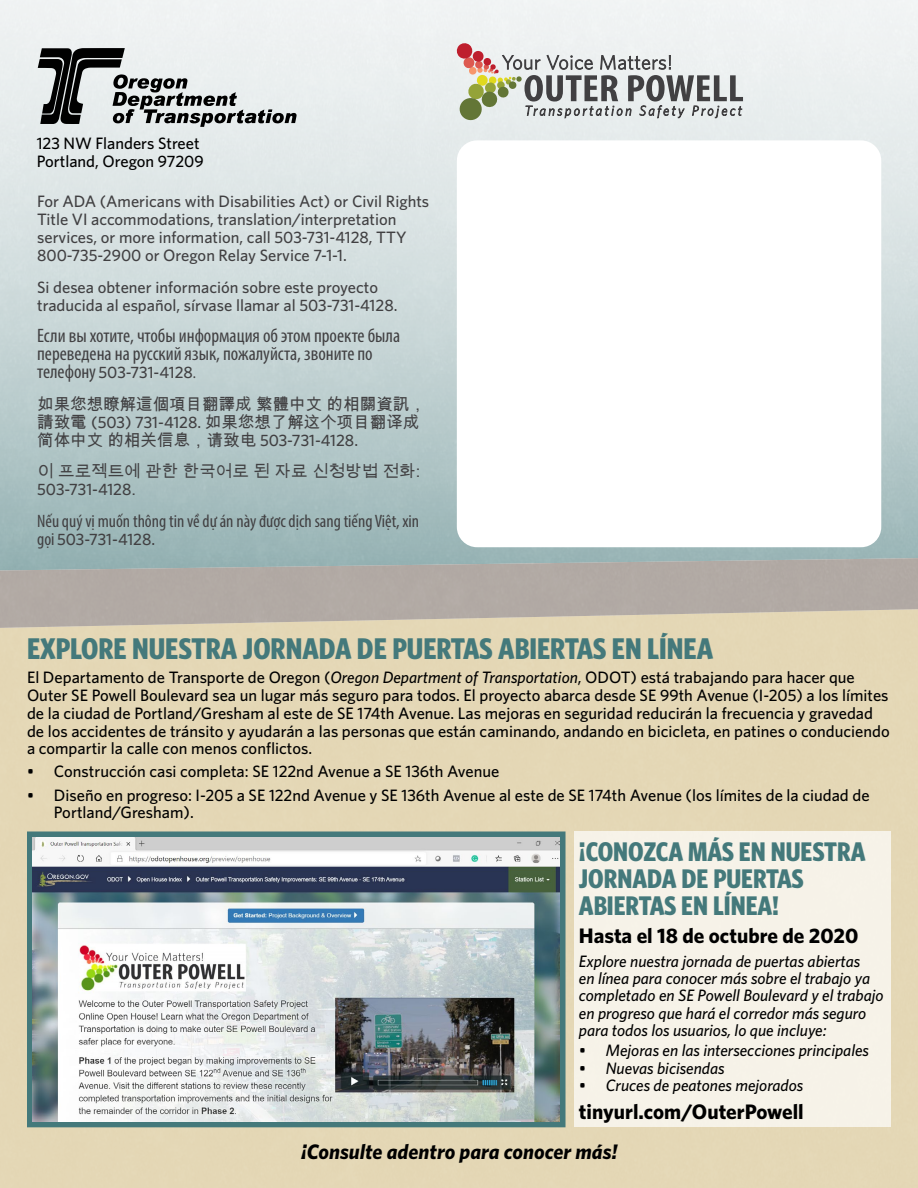
<style>
.page{position:relative;width:918px;height:1188px;background:#fff}
.page>*{position:absolute;margin:0;border:0;box-sizing:border-box;transform-origin:0 0}
.t1{font:700 30px "Whitney Condensed";color:#44797b}
.t2{font:700 27px/27px "Whitney Condensed";color:#44797b}
.t3{font:700 21px "Whitney";color:#000}
.t4{font:italic 700 21px "Whitney";color:#000}
.t5{font:condensed 19.5px/18px "Myriad Pro";color:#414042}
.t6{font:condensed 18px "Myriad Pro";color:#414042}
.t7{font:500 16.5px/17.7px "Whitney";color:#000}
.t8{font:500 16.5px/18px "Whitney";color:#414042}
.t9{font:italic 500 16.5px/17.2px "Whitney";color:#000}
.t10{font:16.5px/18px "Arial Unicode MS";color:#414042}
.s1{font-family:"Myriad Pro";font-weight:400;font-stretch:condensed;font-size:19.5px}
.s2{font-family:"Myriad Pro";font-weight:400;font-stretch:condensed}
.s3{font-family:"Whitney";font-weight:500}
.s4{font-family:"Arial Unicode MS";font-weight:400}
.s5{font-family:"Myriad Pro";font-weight:400;font-stretch:condensed;font-size:18px}
.s6{font-style:italic}
</style>
<div class="page">
<div style="left:575px;top:831px;width:316px;height:296px;background:#f6f2e8"></div>
<svg style="left:457px;top:43px;width:286px;height:77px;background:#c2c2bd"></svg>
<svg style="left:38px;top:48px;width:259px;height:79px;background:#aaadad"></svg>
<svg style="left:24px;top:829px;width:544px;height:301px;background:#809c93"></svg>
<img style="left:33px;top:838px;width:527px;height:283px">
<p class="t7" style="left:37px;top:134px;width:169px">123 NW Flanders Street<br>Portland, Oregon 97209</p>
<p class="t8" style="left:37px;top:192px;width:394px">For ADA (Americans with Disabilities Act) or Civil Rights Title VI accommodations, translation/interpretation services, or more information, call 503-731-4128, TTY 800-735-2900 or Oregon Relay Service 7-1-1.</p>
<p class="t8" style="left:37px;top:278px;width:362px">Si desea obtener información sobre este proyecto traducida al español, sírvase llamar al 503-731-4128.</p>
<p class="t5" style="left:37px;top:327px;width:364px">Если вы хотите, чтобы информация об этом проекте была переведена на русский язык, пожалуйста, звоните по</p>
<p class="t8" style="left:37px;top:363px;width:160px"><span class="s1">телефону</span> 503-731-4128<span class="s2">.</span></p>
<p class="t10" style="left:37px;top:395px;width:390px">如果您想瞭解這個項目翻譯成 繁體中文 的相關資訊，請致電 <span class="s3">(503) 731-4128.</span> 如果您想了解这个项目翻译成简体中文 的相关信息，请致电 <span class="s3">503-731-4128.</span></p>
<p class="t10" style="left:37px;top:462px;width:385px">이 프로젝트에 관한 한국어로 된 자료 신청방법 전화:</p>
<p class="t8" style="left:37px;top:480px;width:100px">503-731-4128<span class="s4">.</span></p>
<p class="t6" style="left:37px;top:510px;width:384px">Nếu quý vị muốn thông tin về dự án này được dịch sang tiếng Việt, xin</p>
<p class="t8" style="left:37px;top:530px;width:120px"><span class="s5">gọi</span> 503-731-4128.</p>
<h2 class="t1" style="left:27px;top:629px;width:688px">EXPLORE NUESTRA JORNADA DE PUERTAS ABIERTAS EN LÍNEA</h2>
<p class="t7" style="left:27px;top:669px;width:864px">El Departamento de Transporte de Oregon (<span class="s6">Oregon Department of Transportation</span>, ODOT) está trabajando para hacer que Outer SE Powell Boulevard sea un lugar más seguro para todos. El proyecto abarca desde SE 99th Avenue (I-205) a los límites de la ciudad de Portland/Gresham al este de SE 174th Avenue. Las mejoras en seguridad reducirán la frecuencia y gravedad de los accidentes de tránsito y ayudarán a las personas que están caminando, andando en bicicleta, en patines o conduciendo a compartir la calle con menos confictos.</p>
<p class="t7" style="left:27px;top:763px;width:474px">• Construcción casi completa: SE 122nd Avenue a SE 136th Avenue</p>
<p class="t7" style="left:54px;top:786px;width:817px;text-indent:-27px">• Diseño en progreso: I-205 a SE 122nd Avenue y SE 136th Avenue al este de SE 174th Avenue (los límites de la ciudad de<br>Portland/Gresham).</p>
<h2 class="t2" style="left:579px;top:837px;width:288px">¡CONOZCA MÁS EN NUESTRA<br>JORNADA DE PUERTAS<br>ABIERTAS EN LÍNEA!</h2>
<h3 class="t3" style="left:579px;top:922px;width:281px">Hasta el 18 de octubre de 2020</h3>
<p class="t9" style="left:579px;top:952px;width:306px">Explore nuestra jornada de puertas abiertas<br>en línea para conocer más sobre el trabajo ya completado en SE Powell Boulevard y el trabajo en progreso que hará el corredor más seguro para todos los usuarios, lo que incluye:</p>
<p class="t9" style="left:606px;top:1042px;width:265px">Mejoras en las intersecciones principales<br>Nuevas bicisendas<br>Cruces de peatones mejorados</p>
<p class="t3" style="left:579px;top:1098px;width:226px">tinyurl.com/OuterPowell</p>
<h3 class="t4" style="left:301px;top:1137px;width:319px">¡Consulte adentro para conocer más!</h3>
<p class="t9" style="left:579px;top:1042px;width:8px;text-align:justify">• • •</p>
</div>
